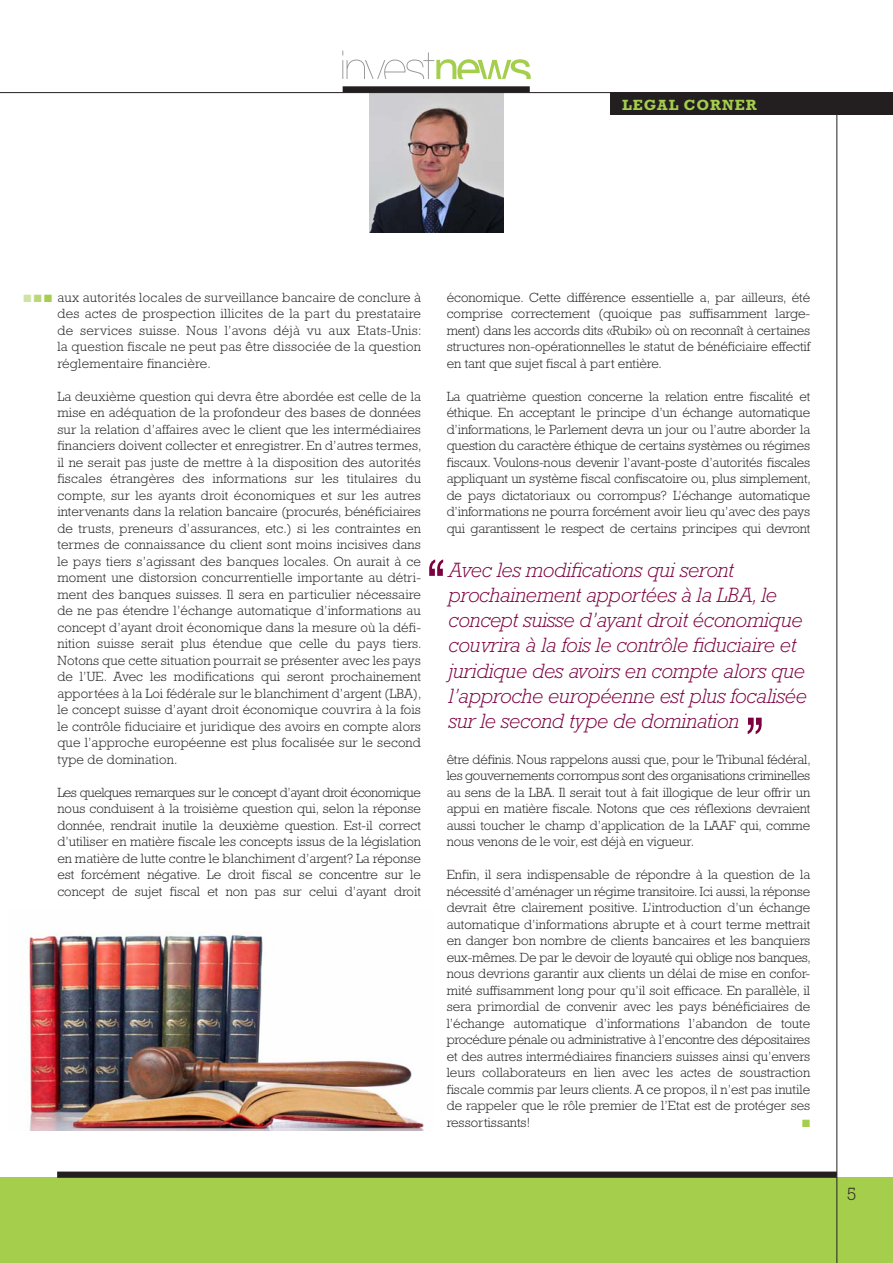
<style>
.page{position:relative;width:893px;height:1263px;background:#fff}
.page>*{position:absolute;margin:0;border:0;box-sizing:border-box;transform-origin:0 0}
.t1{font:300 67.5px "Helvetica Neue LT";color:#7c0040}
.t2{font:italic 300 21px/25.2px "Rockwell Std";letter-spacing:-.01em;color:#7c0040}
.t3{font:300 18px "Rockwell Std";color:#231f20}
.t4{font:700 15px "Rockwell Std";letter-spacing:.06em;color:#a4ce4c}
.t5{font:300 13.5px/16.5px "Rockwell Std";color:#231f20;text-align:justify}
.t6{font:10.5px "Zapf Dingbats";color:#cfe3a3}
.t7{font:10.5px "Zapf Dingbats";color:#a4ce4c}
.s1{color:#bad879}
.s2{color:#a4ce4c}
</style>
<div class="page">
<img style="left:370px;top:93px;width:133px;height:139px">
<div style="left:0;top:1177px;width:893px;height:86px;background:#a4ce4c"></div>
<hr style="left:0;top:92px;width:893px;height:1px;background:#231f20">
<div style="left:343px;top:86px;width:187px;height:7px;background:#231f20"></div>
<div style="left:611px;top:93px;width:282px;height:22px;background:#231f20"></div>
<div style="left:57px;top:1171px;width:780px;height:7px;background:#231f20"></div>
<svg style="left:342px;top:51px;width:189px;height:28px"></svg>
<img style="left:23px;top:931px;width:401px;height:199px">
<hr style="left:837px;top:95px;width:1px;height:1168px;background:#231f20">
<p class="t4" style="left:622px;top:96px;width:136px">LEGAL CORNER</p>
<p class="t5" style="left:57px;top:289px;width:366px">aux autorités locales de surveillance bancaire de conclure à des actes de prospection illicites de la part du prestataire de services suisse. Nous l’avons déjà vu aux Etats-Unis: la question fiscale ne peut pas être dissociée de la question réglementaire financière.</p>
<p class="t5" style="left:57px;top:388px;width:366px">La deuxième question qui devra être abordée est celle de la mise en adéquation de la profondeur des bases de données sur la relation d’affaires avec le client que les intermédiaires financiers doivent collecter et enregistrer. En d’autres termes, il ne serait pas juste de mettre à la disposition des autorités fiscales étrangères des informations sur les titulaires du compte, sur les ayants droit économiques et sur les autres intervenants dans la relation bancaire (procurés, bénéficiaires de trusts, preneurs d’assurances, etc.) si les contraintes en termes de connaissance du client sont moins incisives dans le pays tiers s’agissant des banques locales. On aurait à ce moment une distorsion concurrentielle importante au détri&shy;ment des banques suisses. Il sera en particulier nécessaire de ne pas étendre l’échange automatique d’informations au concept d’ayant droit économique dans la mesure où la défi&shy;nition suisse serait plus étendue que celle du pays tiers.<br>Notons que cette situation pourrait se présenter avec les pays de l’UE. Avec les modifications qui seront prochainement apportées à la Loi fédérale sur le blanchiment d’argent (LBA), le concept suisse d’ayant droit économique couvrira à la fois le contrôle fiduciaire et juridique des avoirs en compte alors que l’approche européenne est plus focalisée sur le second type de domination.</p>
<p class="t5" style="left:57px;top:784px;width:365px">Les quelques remarques sur le concept d’ayant droit économique nous conduisent à la troisième question qui, selon la réponse donnée, rendrait inutile la deuxième question. Est-il correct d’utiliser en matière fiscale les concepts issus de la législation en matière de lutte contre le blanchiment d’argent? La réponse est forcément négative. Le droit fiscal se concentre sur le concept de sujet fiscal et non pas sur celui d’ayant droit</p>
<p class="t6" style="left:24px;top:293px;width:30px">■<span class="s1">■</span><span class="s2">■</span></p>
<p class="t5" style="left:447px;top:289px;width:365px">économique. Cette différence essentielle a, par ailleurs, été comprise correctement (quoique pas suffisamment large&shy;ment) dans les accords dits «Rubik» où on reconnaît à certaines structures non-opérationnelles le statut de bénéficiaire effectif en tant que sujet fiscal à part entière.</p>
<p class="t5" style="left:447px;top:388px;width:366px">La quatrième question concerne la relation entre fiscalité et éthique. En acceptant le principe d’un échange automatique d’informations, le Parlement devra un jour ou l’autre aborder la question du caractère éthique de certains systèmes ou régimes fiscaux. Voulons-nous devenir l’avant-poste d’autorités fiscales appliquant un système fiscal confiscatoire ou, plus simplement, de pays dictatoriaux ou corrompus? L’échange automatique d’informations ne pourra forcément avoir lieu qu’avec des pays qui garantissent le respect de certains principes qui devront</p>
<p class="t1" style="left:423px;top:542px;width:28px">‘‘</p>
<p class="t2" style="left:448px;top:557px;width:360px">Avec les modifications qui seront prochainement apportées à la LBA, le concept suisse d’ayant droit économique couvrira à la fois le contrôle fiduciaire et juridique des avoirs en compte alors que l’approche européenne est plus focalisée sur le second type de domination</p>
<p class="t1" style="left:768px;top:751px;width:28px;rotate:-180deg">‘‘</p>
<p class="t5" style="left:447px;top:751px;width:366px">être définis. Nous rappelons aussi que, pour le Tribunal fédéral, les gouvernements corrompus sont des organisations criminelles au sens de la LBA. Il serait tout à fait illogique de leur offrir un appui en matière fiscale. Notons que ces réflexions devraient aussi toucher le champ d’application de la LAAF qui, comme nous venons de le voir, est déjà en vigueur.</p>
<p class="t5" style="left:447px;top:866px;width:366px">Enfin, il sera indispensable de répondre à la question de la nécessité d’aménager un régime transitoire. Ici aussi, la réponse devrait être clairement positive. L’introduction d’un échange automatique d’informations abrupte et à court terme mettrait en danger bon nombre de clients bancaires et les banquiers eux-mêmes. De par le devoir de loyauté qui oblige nos banques, nous devrions garantir aux clients un délai de mise en confor&shy;mité suffisamment long pour qu’il soit efficace. En parallèle, il sera primordial de convenir avec les pays bénéficiaires de l’échange automatique d’informations l’abandon de toute procédure pénale ou administrative à l’encontre des dépositaires et des autres intermédiaires financiers suisses ainsi qu’envers leurs collaborateurs en lien avec les actes de soustraction fiscale commis par leurs clients. A ce propos, il n’est pas inutile de rappeler que le rôle premier de l’Etat est de protéger ses ressortissants!</p>
<p class="t7" style="left:802px;top:1118px;width:9px">■</p>
<p class="t3" style="left:847px;top:1183px;width:11px">5</p>
</div>
